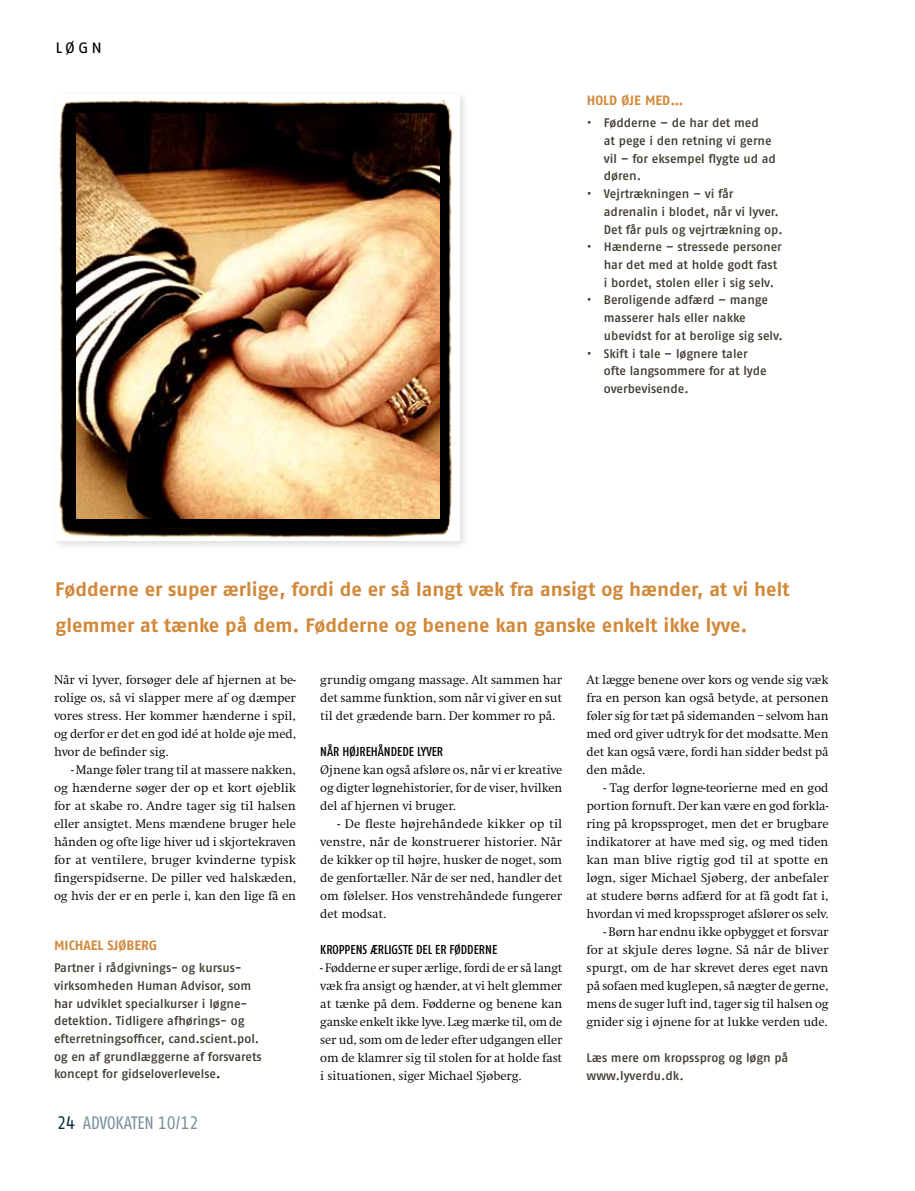
<style>
.page{position:relative;width:915px;height:1191px;background:#fff}
.page>*{position:absolute;margin:0;border:0;box-sizing:border-box;transform-origin:0 0}
.t1{font:700 19.5px/36px "Fago No";color:#d18839}
.t2{font:18px "Fago Co Regular Tf";color:#758d9a}
.t3{font:15px "Fago Ex";color:#000}
.t4{font:700 13.5px "Fago No";color:#d18839}
.t5{font:300 12.9px/18px "Swift EF";letter-spacing:-.01em;color:#000;text-align:justify}
.t6{font:12.9px "Fago Co Med";color:#000}
.t7{font:12.45px/17.7px "Fago No Med";letter-spacing:-.005em;color:#3f3b2f}
.s1{color:#000}
.s2{color:#062e3a}
</style>
<div class="page">
<div style="left:50px;top:89px;width:420px;height:462px;background:#000;opacity:.15"></div>
<img style="left:55px;top:95px;width:404px;height:445px">
<img style="left:76px;top:114px;width:363px;height:405px">
<p class="t3" style="left:56px;top:38px;width:48px">LØGN</p>
<p class="t4" style="left:586px;top:93px;width:98px">HOLD ØJE MED…</p>
<p class="t7" style="left:603px;top:114px;width:180px">Fødderne – de har det med<br>at pege i den retning vi gerne vil – for eksempel flygte ud ad døren.<br>Vejrtrækningen – vi får adrenalin i blodet, når vi lyver.<br>Det får puls og vejrtrækning op.<br>Hænderne – stressede personer har det med at holde godt fast i bordet, stolen eller i sig selv.<br>Beroligende adfærd – mange masserer hals eller nakke ubevidst for at berolige sig selv.<br>Skift i tale – løgnere taler<br>ofte langsommere for at lyde overbevisende.</p>
<h1 class="t1" style="left:55px;top:571px;width:735px">Fødderne er super ærlige, fordi de er så langt væk fra ansigt og hænder, at vi helt glemmer at tænke på dem. Fødderne og benene kan ganske enkelt ikke lyve.</h1>
<p class="t5" style="left:54px;top:671px;width:243px">Når vi lyver, forsøger dele af hjernen at be&shy;rolige os, så vi slapper mere af og dæmper vores stress. Her kommer hænderne i spil, og derfor er det en god idé at holde øje med, hvor de befinder sig.</p>
<p class="t5" style="left:54px;top:761px;width:243px;text-indent:17px">- Mange føler trang til at massere nakken, og hænderne søger der op et kort øjeblik for at skabe ro. Andre tager sig til halsen eller ansigtet. Mens mændene bruger hele hånden og ofte lige hiver ud i skjortekraven for at ventilere, bruger kvinderne typisk fingerspidserne. De piller ved halskæden, og hvis der er en perle i, kan den lige få en</p>
<p class="t4" style="left:54px;top:937px;width:105px">MICHAEL SJØBERG</p>
<p class="t7" style="left:54px;top:958px;width:209px">Partner i rådgivnings- og kursus&shy;virksomheden Human Advisor, som har udviklet specialkurser i løgne&shy;detektion. Tidligere afhørings- og efterretningsofficer, cand.scient.pol. og en af grundlæggerne af forsvarets koncept for gidseloverlevelse<span class="s1">.</span></p>
<h2 class="t2" style="left:57px;top:1112px;width:143px"><span class="s2">24</span> ADVOKATEN 10/12</h2>
<p class="t5" style="left:320px;top:671px;width:243px">grundig omgang massage. Alt sammen har det samme funktion, som når vi giver en sut til det grædende barn. Der kommer ro på.</p>
<p class="t6" style="left:320px;top:744px;width:124px">NÅR HØJREHÅNDEDE LYVER</p>
<p class="t5" style="left:320px;top:761px;width:243px">Øjnene kan også afsløre os, når vi er kreative og digter løgnehistorier, for de viser, hvilken del af hjernen vi bruger.</p>
<p class="t5" style="left:320px;top:815px;width:243px;text-indent:17px">- De fleste højrehåndede kikker op til venstre, når de konstruerer historier. Når de kikker op til højre, husker de noget, som de genfortæller. Når de ser ned, handler det om følelser. Hos venstrehåndede fungerer det modsat.</p>
<p class="t6" style="left:320px;top:942px;width:178px">KROPPENS ÆRLIGSTE DEL ER FØDDERNE</p>
<p class="t5" style="left:320px;top:959px;width:243px">- Fødderne er super ærlige, fordi de er så langt væk fra ansigt og hænder, at vi helt glemmer at tænke på dem. Fødderne og benene kan ganske enkelt ikke lyve. Læg mærke til, om de ser ud, som om de leder efter udgangen eller om de klamrer sig til stolen for at holde fast i situationen, siger Michael Sjøberg.</p>
<p class="t5" style="left:586px;top:671px;width:243px">At lægge benene over kors og vende sig væk fra en person kan også betyde, at personen føler sig for tæt på sidemanden – selvom han med ord giver udtryk for det modsatte. Men det kan også være, fordi han sidder bedst på den måde.</p>
<p class="t5" style="left:586px;top:779px;width:243px;text-indent:17px">- Tag derfor løgne-teorierne med en god portion fornuft. Der kan være en god forkla&shy;ring på kropssproget, men det er brugbare indikatorer at have med sig, og med tiden kan man blive rigtig god til at spotte en løgn, siger Michael Sjøberg, der anbefaler at studere børns adfærd for at få godt fat i, hvordan vi med kropssproget afslører os selv.</p>
<p class="t5" style="left:586px;top:923px;width:243px;text-indent:17px">- Børn har endnu ikke opbygget et forsvar for at skjule deres løgne. Så når de bliver spurgt, om de har skrevet deres eget navn på sofaen med kuglepen, så nægter de gerne, mens de suger luft ind, tager sig til halsen og gnider sig i øjnene for at lukke verden ude.</p>
<p class="t7" style="left:586px;top:1048px;width:203px">Læs mere om kropssprog og løgn på www.lyverdu.dk.</p>
</div>
